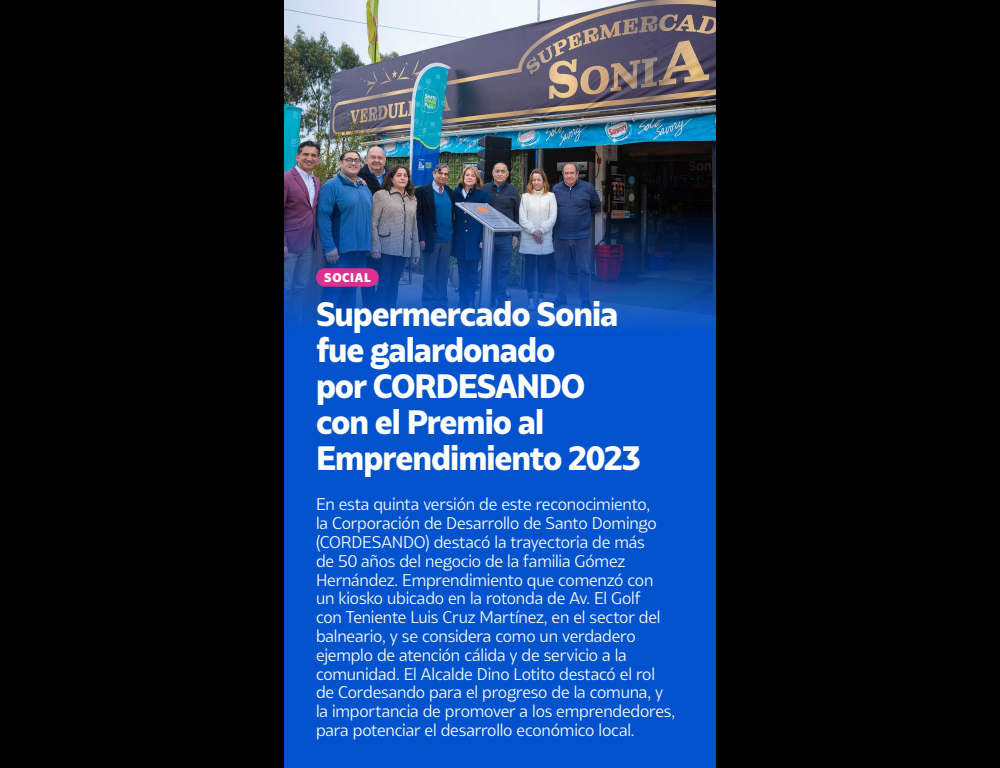
<style>
.page{position:relative;width:1000px;height:768px;background:#000}
.page>*{position:absolute;margin:0;border:0;box-sizing:border-box;transform-origin:0 0}
.t1{font:800 32px/36px "Bw Glenn Sans DEMO";letter-spacing:-.035em;color:#fff}
.t2{font:16px/18.8px "Bw Glenn Sans DEMO";letter-spacing:-.015em;color:#fff}
.t3{font:900 12px "Bw Glenn Sans DEMO";letter-spacing:.05em;color:#fff}
</style>
<div class="page">
<img style="left:284px;top:0;width:432px;height:210px">
<svg style="left:284px;top:210px;width:432px;height:558px;background:#0650be"></svg>
<div style="left:316px;top:268px;width:63px;height:19px;background:#de3090;border-radius:9px"></div>
<p class="t3" style="left:324px;top:270px;width:48px">SOCIAL</p>
<h1 class="t1" style="left:316px;top:296px;width:327px">Supermercado Sonia fue galardonado<br>por CORDESANDO con el Premio al<br>Emprendimiento 2023</h1>
<p class="t2" style="left:316px;top:495px;width:361px">En esta quinta versión de este reconocimiento,<br>la Corporación de Desarrollo de Santo Domingo (CORDESANDO) destacó la trayectoria de más<br>de 50 años del negocio de la familia Gómez Hernández. Emprendimiento que comenzó con un kiosko ubicado en la rotonda de Av. El Golf<br>con Teniente Luis Cruz Martínez, en el sector del balneario, y se considera como un verdadero ejemplo de atención cálida y de servicio a la comunidad. El Alcalde Dino Lotito destacó el rol de Cordesando para el progreso de la comuna, y la importancia de promover a los emprendedores, para potenciar el desarrollo económico local.</p>
</div>
